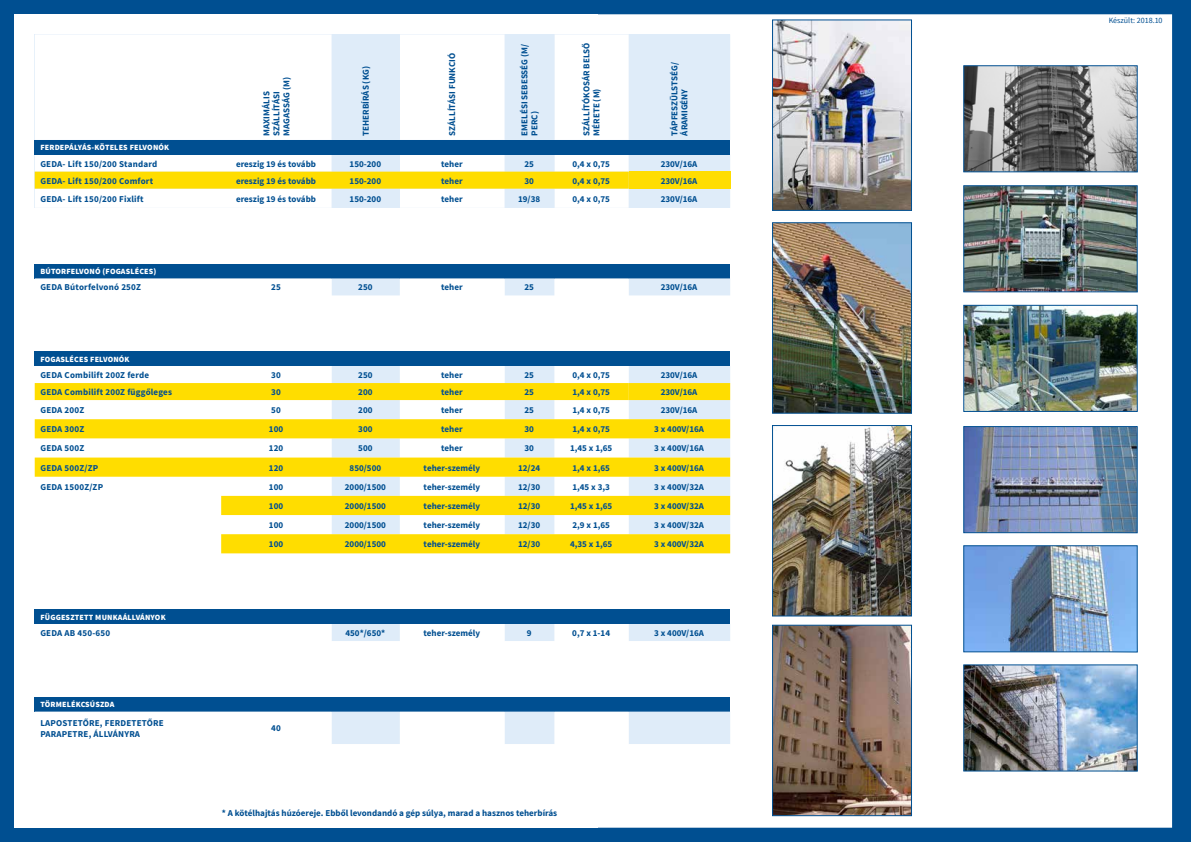
<style>
.page{position:relative;width:1191px;height:842px;background:#004f91}
.page>*{position:absolute;margin:0;border:0;box-sizing:border-box;transform-origin:0 0}
.t1{font:700 9px/10px "Source Sans Pro";color:#004f91}
.t2{font:700 9px/10.8px "Source Sans Pro";letter-spacing:.02em;color:#004f91}
.t3{font:900 8px "Source Sans Pro";letter-spacing:.02em;color:#fff}
.t4{font:8px "Source Sans Pro";color:#004f91}
</style>
<div class="page">
<div style="left:598px;top:14px;width:574px;height:814px;background:#fff"></div>
<div style="left:14px;top:14px;width:584px;height:814px;background:#fff"></div>
<svg style="left:35px;top:34px;width:297px;height:174px"></svg>
<svg style="left:332px;top:34px;width:398px;height:174px;fill:#dfecf9"></svg>
<div style="left:35px;top:140px;width:695px;height:15px;background:#004f91"></div>
<div style="left:35px;top:172px;width:594px;height:17px;background:#fd0"></div>
<div style="left:629px;top:172px;width:101px;height:17px;background:#fd0"></div>
<img style="left:772px;top:223px;width:139px;height:190px">
<img style="left:963px;top:665px;width:174px;height:106px">
<div style="left:35px;top:264px;width:695px;height:14px;background:#004f91"></div>
<svg style="left:35px;top:278px;width:695px;height:17px"></svg>
<div style="left:35px;top:351px;width:695px;height:15px;background:#004f91"></div>
<svg style="left:332px;top:366px;width:398px;height:17px;fill:#dfecf9"></svg>
<svg style="left:35px;top:383px;width:695px;height:170px"></svg>
<div style="left:35px;top:609px;width:695px;height:15px;background:#004f91"></div>
<svg style="left:332px;top:624px;width:398px;height:17px"></svg>
<div style="left:35px;top:697px;width:695px;height:15px;background:#004f91"></div>
<svg style="left:332px;top:712px;width:398px;height:32px"></svg>
<img style="left:772px;top:20px;width:139px;height:191px">
<img style="left:772px;top:425px;width:139px;height:191px">
<img style="left:772px;top:625px;width:139px;height:191px">
<img style="left:963px;top:305px;width:174px;height:107px">
<img style="left:963px;top:546px;width:174px;height:106px">
<svg style="left:963px;top:66px;width:174px;height:106px;background:#868788"></svg>
<img style="left:963px;top:426px;width:174px;height:107px">
<img style="left:963px;top:186px;width:174px;height:106px">
<p class="t1" style="left:262px;top:136px;width:60px;rotate:-90deg">Maximális szállítási magasság (M)</p>
<p class="t1" style="left:361px;top:136px;width:71px;rotate:-90deg">Teherbírás (KG)</p>
<p class="t1" style="left:447px;top:136px;width:84px;rotate:-90deg">Szállítási funkció</p>
<p class="t1" style="left:520px;top:136px;width:93px;rotate:-90deg">emelési sebesség (M/ perc)</p>
<p class="t1" style="left:582px;top:136px;width:94px;rotate:-90deg">szállítókosár belső mérete (M)</p>
<p class="t1" style="left:670px;top:136px;width:75px;rotate:-90deg">tápfeszülstség/ áramigény</p>
<p class="t3" style="left:40px;top:142px;width:130px">FERDEPÁLYÁS-KÖTELES FELVONÓK</p>
<p class="t2" style="left:40px;top:158px;width:118px">GE DA- Lift 150/200 Standard</p>
<p class="t1" style="left:236px;top:159px;width:81px">ereszig 19 és tovább</p>
<p class="t1" style="left:350px;top:159px;width:33px">150-200</p>
<p class="t1" style="left:441px;top:159px;width:23px">teher</p>
<p class="t1" style="left:524px;top:159px;width:11px">25</p>
<p class="t1" style="left:572px;top:159px;width:39px">0,4 x 0,75</p>
<p class="t1" style="left:660px;top:159px;width:38px">230V/16A</p>
<p class="t2" style="left:40px;top:175px;width:114px">GE DA- Lift 150/200 Comfort</p>
<p class="t1" style="left:236px;top:176px;width:81px">ereszig 19 és tovább</p>
<p class="t1" style="left:350px;top:176px;width:33px">150-200</p>
<p class="t1" style="left:441px;top:176px;width:23px">teher</p>
<p class="t1" style="left:524px;top:176px;width:11px">30</p>
<p class="t1" style="left:572px;top:176px;width:39px">0,4 x 0,75</p>
<p class="t1" style="left:660px;top:176px;width:38px">230V/16A</p>
<p class="t1" style="left:40px;top:194px;width:105px">GE DA- Lift 150/200 Fixlift</p>
<p class="t1" style="left:236px;top:194px;width:81px">ereszig 19 és tovább</p>
<p class="t1" style="left:350px;top:194px;width:33px">150-200</p>
<p class="t1" style="left:441px;top:194px;width:23px">teher</p>
<p class="t1" style="left:518px;top:194px;width:24px">19/38</p>
<p class="t1" style="left:572px;top:194px;width:39px">0,4 x 0,75</p>
<p class="t1" style="left:660px;top:194px;width:38px">230V/16A</p>
<p class="t3" style="left:40px;top:266px;width:118px">BÚTORFELVONÓ (FOGASLÉCES)</p>
<p class="t2" style="left:40px;top:282px;width:101px">GE DA Bútorfelvonó 250Z</p>
<p class="t1" style="left:271px;top:283px;width:11px">25</p>
<p class="t1" style="left:358px;top:283px;width:16px">250</p>
<p class="t1" style="left:441px;top:283px;width:23px">teher</p>
<p class="t1" style="left:524px;top:283px;width:11px">25</p>
<p class="t1" style="left:660px;top:283px;width:38px">230V/16A</p>
<p class="t3" style="left:40px;top:354px;width:91px">FOGASLÉCES FELVONÓK</p>
<p class="t2" style="left:40px;top:370px;width:110px">GE DA Combilift 200Z ferde</p>
<p class="t1" style="left:271px;top:370px;width:11px">30</p>
<p class="t1" style="left:358px;top:370px;width:16px">250</p>
<p class="t1" style="left:441px;top:370px;width:23px">teher</p>
<p class="t1" style="left:524px;top:370px;width:11px">25</p>
<p class="t1" style="left:572px;top:370px;width:39px">0,4 x 0,75</p>
<p class="t1" style="left:660px;top:370px;width:38px">230V/16A</p>
<p class="t2" style="left:40px;top:387px;width:133px">GE DA Combilift 200Z függőleges</p>
<p class="t1" style="left:271px;top:387px;width:11px">30</p>
<p class="t1" style="left:358px;top:387px;width:16px">200</p>
<p class="t1" style="left:441px;top:387px;width:23px">teher</p>
<p class="t1" style="left:524px;top:387px;width:11px">25</p>
<p class="t1" style="left:572px;top:387px;width:39px">1,4 x 0,75</p>
<p class="t1" style="left:660px;top:387px;width:38px">230V/16A</p>
<p class="t1" style="left:40px;top:405px;width:45px">GE DA 200Z</p>
<p class="t1" style="left:271px;top:405px;width:11px">50</p>
<p class="t1" style="left:358px;top:405px;width:16px">200</p>
<p class="t1" style="left:441px;top:405px;width:23px">teher</p>
<p class="t1" style="left:524px;top:405px;width:11px">25</p>
<p class="t1" style="left:572px;top:405px;width:39px">1,4 x 0,75</p>
<p class="t1" style="left:660px;top:405px;width:38px">230V/16A</p>
<p class="t1" style="left:40px;top:424px;width:45px">GE DA 300Z</p>
<p class="t1" style="left:269px;top:424px;width:16px">100</p>
<p class="t1" style="left:358px;top:424px;width:16px">300</p>
<p class="t1" style="left:441px;top:424px;width:23px">teher</p>
<p class="t1" style="left:524px;top:424px;width:11px">30</p>
<p class="t1" style="left:572px;top:424px;width:39px">1,4 x 0,75</p>
<p class="t1" style="left:654px;top:424px;width:51px">3 x 400V/16A</p>
<p class="t1" style="left:40px;top:444px;width:45px">GE DA 500Z</p>
<p class="t1" style="left:269px;top:444px;width:16px">120</p>
<p class="t1" style="left:358px;top:444px;width:16px">500</p>
<p class="t1" style="left:441px;top:444px;width:23px">teher</p>
<p class="t1" style="left:524px;top:444px;width:11px">30</p>
<p class="t1" style="left:570px;top:444px;width:44px">1,45 x 1,65</p>
<p class="t1" style="left:654px;top:444px;width:51px">3 x 400V/16A</p>
<p class="t1" style="left:40px;top:463px;width:54px">GE DA 500Z/ZP</p>
<p class="t1" style="left:269px;top:463px;width:16px">120</p>
<p class="t1" style="left:349px;top:463px;width:33px">850/500</p>
<p class="t1" style="left:423px;top:463px;width:58px">teher-személy</p>
<p class="t1" style="left:518px;top:463px;width:24px">12/24</p>
<p class="t1" style="left:572px;top:463px;width:39px">1,4 x 1,65</p>
<p class="t1" style="left:654px;top:463px;width:51px">3 x 400V/16A</p>
<p class="t1" style="left:40px;top:482px;width:59px">GE DA 1500Z/ZP</p>
<p class="t1" style="left:269px;top:482px;width:16px">100</p>
<p class="t1" style="left:345px;top:482px;width:43px">2000/1500</p>
<p class="t1" style="left:423px;top:482px;width:58px">teher-személy</p>
<p class="t1" style="left:518px;top:482px;width:24px">12/30</p>
<p class="t1" style="left:572px;top:482px;width:39px">1,45 x 3,3</p>
<p class="t1" style="left:654px;top:482px;width:51px">3 x 400V/32A</p>
<p class="t1" style="left:269px;top:501px;width:16px">100</p>
<p class="t1" style="left:345px;top:501px;width:43px">2000/1500</p>
<p class="t1" style="left:423px;top:501px;width:58px">teher-személy</p>
<p class="t1" style="left:518px;top:501px;width:24px">12/30</p>
<p class="t1" style="left:570px;top:501px;width:44px">1,45 x 1,65</p>
<p class="t1" style="left:654px;top:501px;width:51px">3 x 400V/32A</p>
<p class="t1" style="left:269px;top:520px;width:16px">100</p>
<p class="t1" style="left:345px;top:520px;width:43px">2000/1500</p>
<p class="t1" style="left:423px;top:520px;width:58px">teher-személy</p>
<p class="t1" style="left:518px;top:520px;width:24px">12/30</p>
<p class="t1" style="left:572px;top:520px;width:39px">2,9 x 1,65</p>
<p class="t1" style="left:654px;top:520px;width:51px">3 x 400V/32A</p>
<p class="t1" style="left:269px;top:539px;width:16px">100</p>
<p class="t1" style="left:345px;top:539px;width:43px">2000/1500</p>
<p class="t1" style="left:423px;top:539px;width:58px">teher-személy</p>
<p class="t1" style="left:518px;top:539px;width:24px">12/30</p>
<p class="t1" style="left:570px;top:539px;width:44px">4,35 x 1,65</p>
<p class="t1" style="left:654px;top:539px;width:51px">3 x 400V/32A</p>
<p class="t3" style="left:40px;top:612px;width:127px">FÜGGESZTETT MUNKAÁLLVÁNYOK</p>
<p class="t1" style="left:40px;top:628px;width:71px">GE DA AB 450-650</p>
<p class="t1" style="left:345px;top:628px;width:41px">450*/650*</p>
<p class="t1" style="left:423px;top:628px;width:58px">teher-személy</p>
<p class="t1" style="left:527px;top:628px;width:6px">9</p>
<p class="t1" style="left:572px;top:628px;width:39px">0,7 x 1-14</p>
<p class="t1" style="left:654px;top:628px;width:51px">3 x 400V/16A</p>
<p class="t3" style="left:40px;top:699px;width:76px">TÖRMELÉKCSÚSZDA</p>
<p class="t2" style="left:40px;top:718px;width:125px">lapostetőre, ferdetetőre parapetre, állványra</p>
<p class="t1" style="left:271px;top:723px;width:11px">40</p>
<p class="t1" style="left:222px;top:808px;width:337px">* A kötélhajtás húzóereje. Ebből levondandó a gép súlya, marad a hasznos teherbírás</p>
<p class="t4" style="left:1108px;top:15px;width:55px">Készült: 2018.10</p>
</div>
